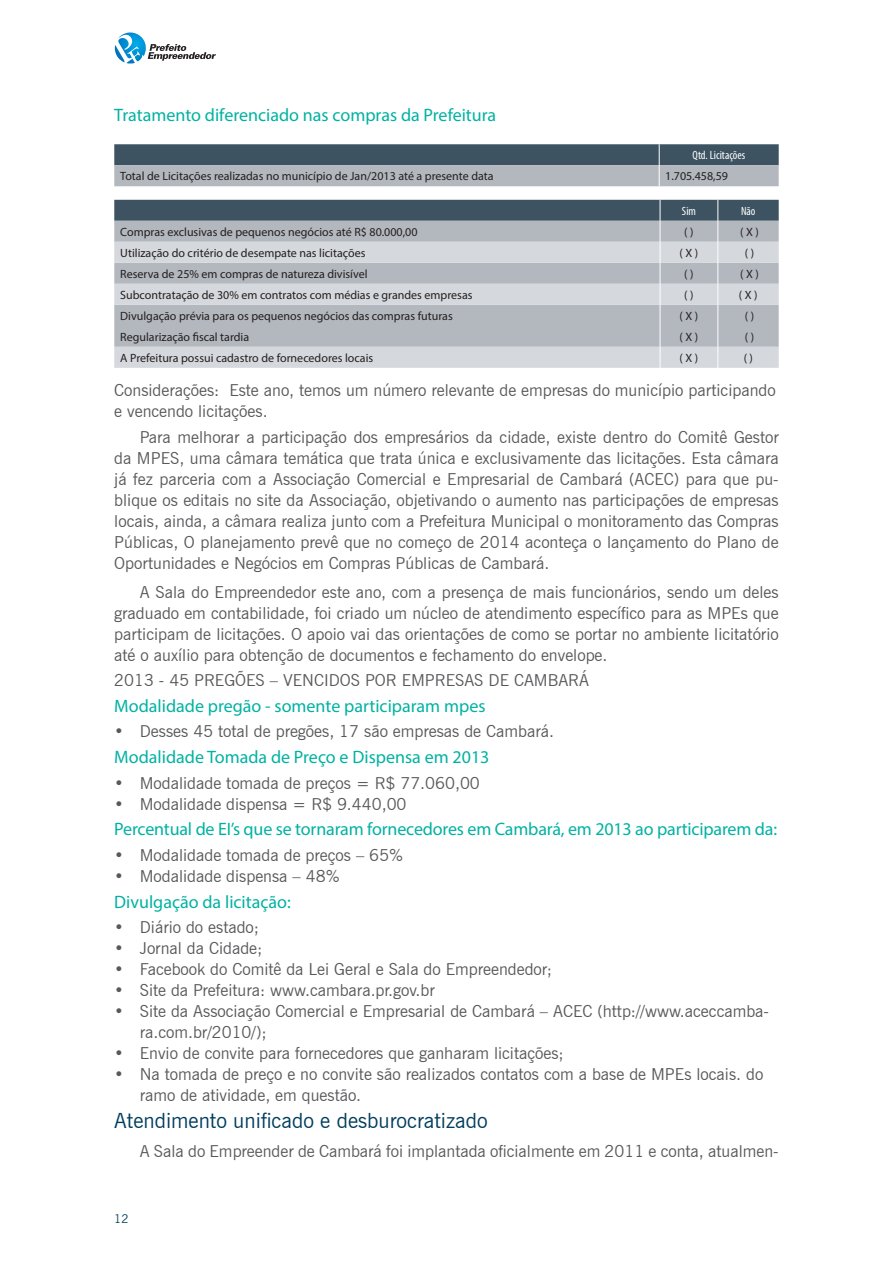
<style>
.page{position:relative;width:893px;height:1263px;background:#fff}
.page>*{position:absolute;margin:0;border:0;box-sizing:border-box;transform-origin:0 0}
.t1{font:21px "News Gothic BT";color:#013d5d}
.t2{font:18px "Myriad Pro";color:#00b2a2}
.t3{font:16.5px/21px "News Gothic BT";color:#57585a}
.t4{font:12px "Myriad Pro";color:#231f20}
.t5{font:condensed 12px "Myriad Pro";color:#fff}
.t6{font:12px "News Gothic BT";color:#013d5d}
</style>
<div class="page">
<svg style="left:114px;top:32px;width:102px;height:32px"></svg>
<svg style="left:114px;top:144px;width:665px;height:42px;background:#798690"></svg>
<svg style="left:114px;top:200px;width:665px;height:168px;background:#b2b7be"></svg>
<p class="t2" style="left:114px;top:103px;width:383px">Tratamento diferenciado nas compras da Prefeitura</p>
<p class="t5" style="left:692px;top:148px;width:54px">Qtd. Licitações</p>
<p class="t4" style="left:120px;top:169px;width:375px">Total de Licitações realizadas no município de Jan/2013 até a presente data</p>
<p class="t4" style="left:665px;top:169px;width:64px">1.705.458,59</p>
<p class="t5" style="left:682px;top:204px;width:16px">Sim</p>
<p class="t5" style="left:741px;top:204px;width:16px">Não</p>
<p class="t4" style="left:120px;top:224px;width:299px">Compras exclusivas de pequenos negócios até R$ 80.000,00</p>
<p class="t4" style="left:684px;top:224px;width:11px">( )</p>
<p class="t4" style="left:740px;top:224px;width:20px">( X )</p>
<p class="t4" style="left:120px;top:245px;width:247px">Utilização do critério de desempate nas licitações</p>
<p class="t4" style="left:680px;top:245px;width:20px">( X )</p>
<p class="t4" style="left:745px;top:245px;width:11px">( )</p>
<p class="t4" style="left:120px;top:266px;width:249px">Reserva de 25% em compras de natureza divisível</p>
<p class="t4" style="left:684px;top:266px;width:11px">( )</p>
<p class="t4" style="left:740px;top:266px;width:20px">( X )</p>
<p class="t4" style="left:120px;top:287px;width:354px">Subcontratação de 30% em contratos com médias e grandes empresas</p>
<p class="t4" style="left:684px;top:287px;width:11px">( )</p>
<p class="t4" style="left:739px;top:287px;width:20px">( X )</p>
<p class="t4" style="left:120px;top:308px;width:334px">Divulgação prévia para os pequenos negócios das compras futuras</p>
<p class="t4" style="left:680px;top:308px;width:20px">( X )</p>
<p class="t4" style="left:745px;top:308px;width:11px">( )</p>
<p class="t4" style="left:120px;top:329px;width:130px">Regularização fiscal tardia</p>
<p class="t4" style="left:680px;top:329px;width:20px">( X )</p>
<p class="t4" style="left:745px;top:329px;width:11px">( )</p>
<p class="t4" style="left:120px;top:350px;width:254px">A Prefeitura possui cadastro de fornecedores locais</p>
<p class="t4" style="left:680px;top:350px;width:20px">( X )</p>
<p class="t4" style="left:744px;top:350px;width:11px">( )</p>
<p class="t3" style="left:114px;top:380px;width:663px">Considerações: Este ano, temos um número relevante de empresas do município participando e vencendo licitações.</p>
<p class="t3" style="left:114px;top:426px;width:666px;text-align:justify;text-indent:26px">Para melhorar a participação dos empresários da cidade, existe dentro do Comitê Gestor da MPES, uma câmara temática que trata única e exclusivamente das licitações. Esta câmara já fez parceria com a Associação Comercial e Empresarial de Cambará (ACEC) para que pu&shy;blique os editais no site da Associação, objetivando o aumento nas participações de empresas locais, ainda, a câmara realiza junto com a Prefeitura Municipal o monitoramento das Compras Públicas, O planejamento prevê que no começo de 2014 aconteça o lançamento do Plano de Oportunidades e Negócios em Compras Públicas de Cambará.</p>
<p class="t3" style="left:114px;top:582px;width:666px;text-align:justify;text-indent:26px">A Sala do Empreendedor este ano, com a presença de mais funcionários, sendo um deles graduado em contabilidade, foi criado um núcleo de atendimento específico para as MPEs que participam de licitações. O apoio vai das orientações de como se portar no ambiente licitatório até o auxílio para obtenção de documentos e fechamento do envelope.</p>
<p class="t3" style="left:114px;top:670px;width:476px">2013 - 45 PREGÕES – VENCIDOS POR EMPRESAS DE CAMBARÁ</p>
<p class="t2" style="left:114px;top:695px;width:373px">Modalidade pregão - somente participaram mpes</p>
<p class="t3" style="left:114px;top:721px;width:441px">• Desses 45 total de pregões, 17 são empresas de Cambará.</p>
<p class="t2" style="left:114px;top:746px;width:377px">Modalidade Tomada de Preço e Dispensa em 2013</p>
<p class="t3" style="left:114px;top:772px;width:367px">• Modalidade tomada de preços = R$ 77.060,00</p>
<p class="t3" style="left:114px;top:793px;width:294px">• Modalidade dispensa = R$ 9.440,00</p>
<p class="t2" style="left:114px;top:818px;width:664px">Percentual de EI’s que se tornaram fornecedores em Cambará, em 2013 ao participarem da:</p>
<p class="t3" style="left:114px;top:844px;width:290px">• Modalidade tomada de preços – 65%</p>
<p class="t3" style="left:114px;top:865px;width:227px">• Modalidade dispensa – 48%</p>
<p class="t2" style="left:114px;top:890px;width:178px">Divulgação da licitação:</p>
<p class="t3" style="left:114px;top:916px;width:146px">• Diário do estado;</p>
<p class="t3" style="left:114px;top:937px;width:149px">• Jornal da Cidade;</p>
<p class="t3" style="left:114px;top:958px;width:439px">• Facebook do Comitê da Lei Geral e Sala do Empreendedor;</p>
<p class="t3" style="left:114px;top:979px;width:322px">• Site da Prefeitura: www.cambara.pr.gov.br</p>
<p class="t3" style="left:140px;top:1000px;width:631px;text-indent:-25px">• Site da Associação Comercial e Empresarial de Cambará – ACEC (http://www.aceccamba&shy;ra.com.br/2010/);</p>
<p class="t3" style="left:114px;top:1042px;width:451px">• Envio de convite para fornecedores que ganharam licitações;</p>
<p class="t3" style="left:140px;top:1063px;width:625px;text-indent:-25px">• Na tomada de preço e no convite são realizados contatos com a base de MPEs locais. do ramo de atividade, em questão.</p>
<p class="t1" style="left:114px;top:1107px;width:375px">Atendimento unificado e desburocratizado</p>
<p class="t3" style="left:140px;top:1140px;width:640px">A Sala do Empreender de Cambará foi implantada oficialmente em 2011 e conta, atualmen-</p>
<p class="t6" style="left:114px;top:1211px;width:16px">12</p>
</div>
